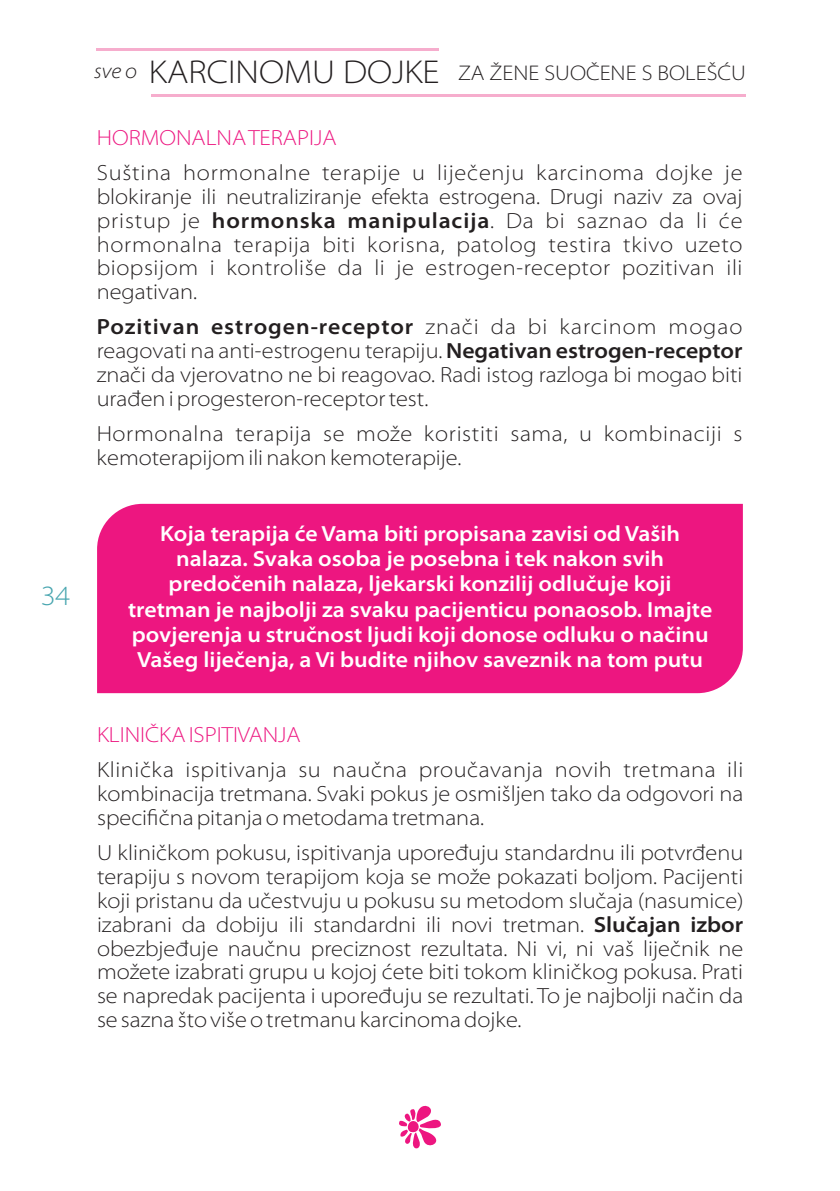
<style>
.page{position:relative;width:840px;height:1191px;background:#fff}
.page>*{position:absolute;margin:0;border:0;box-sizing:border-box;transform-origin:0 0}
.t1{font:300 semi-expanded 28px "Myriad Pro";color:#47a5af}
.t2{font:300 semi-expanded 22px/23.8px "Myriad Pro";color:#231f20;text-align:justify}
.t3{font:600 semi-expanded 22px/25.2px "Myriad Pro";color:#fff;text-align:center}
.t4{font:300 semi-expanded 22px/23.8px "Myriad Pro";letter-spacing:.03em;color:#231f20}
.t5{font:300 semi-expanded 22px "Myriad Pro";color:#ed1680}
.t6{font:300 semi-expanded 21.4px "Myriad Pro";color:#231f20}
.s1{font-style:italic}
.s2{font-size:33.2px}
.s3{font-weight:600}
</style>
<div class="page">
<div style="left:97px;top:504px;width:645px;height:189px;background:#ed1680"></div>
<hr style="left:96px;top:48px;width:343px;height:2px;background:#f6adcd">
<hr style="left:151px;top:94px;width:594px;height:2px;background:#f6adcd">
<svg style="left:399px;top:1105px;width:42px;height:44px"></svg>
<p class="t1" style="left:41px;top:584px;width:31px">34</p>
<p class="t6" style="left:94px;top:64px;width:653px"><span class="s1">sve o</span> <span class="s2">KARCINOMU DOJKE</span> ZA ŽENE SUOČENE S BOLEŠĆU</p>
<p class="t5" style="left:97px;top:128px;width:241px">HORMONALNA TERAPIJA</p>
<p class="t2" style="left:97px;top:162px;width:647px">Suština hormonalne terapije u liječenju karcinoma dojke je blokiranje ili neutraliziranje efekta estrogena. Drugi naziv za ovaj pristup je <span class="s3">hormonska manipulacija</span>. Da bi saznao da li će hormonalna terapija biti korisna, patolog testira tkivo uzeto biopsijom i kontroliše da li je estrogen-receptor pozitivan ili negativan.</p>
<p class="t2" style="left:97px;top:317px;width:647px"><span class="s3">Pozitivan estrogen-receptor</span> znači da bi karcinom mogao reagovati na anti-estrogenu terapiju. <span class="s3">Negativan estrogen-receptor </span>znači da vjerovatno ne bi reagovao. Radi istog razloga bi mogao biti urađen i progesteron-receptor test.</p>
<p class="t4" style="left:97px;top:424px;width:647px">Hormonalna terapija se može koristiti sama, u kombinaciji s kemoterapijom ili nakon kemoterapije.</p>
<p class="t3" style="left:128px;top:523px;width:585px">Koja terapija će Vama biti propisana zavisi od Vaših nalaza. Svaka osoba je posebna i tek nakon svih predočenih nalaza, ljekarski konzilij odlučuje koji tretman je najbolji za svaku pacijenticu ponaosob. Imajte povjerenja u stručnost ljudi koji donose odluku o načinu Vašeg liječenja, a Vi budite njihov saveznik na tom putu</p>
<p class="t5" style="left:97px;top:725px;width:205px">KLINIČKA ISPITIVANJA</p>
<p class="t2" style="left:97px;top:760px;width:647px">Klinička ispitivanja su naučna proučavanja novih tretmana ili kombinacija tretmana. Svaki pokus je osmišljen tako da odgovori na specifična pitanja o metodama tretmana.</p>
<p class="t2" style="left:97px;top:842px;width:647px">U kliničkom pokusu, ispitivanja upoređuju standardnu ili potvrđenu terapiju s novom terapijom koja se može pokazati boljom. Pacijenti koji pristanu da učestvuju u pokusu su metodom slučaja (nasumice) izabrani da dobiju ili standardni ili novi tretman. <span class="s3">Slučajan izbor </span>obezbjeđuje naučnu preciznost rezultata. Ni vi, ni vaš liječnik ne možete izabrati grupu u kojoj ćete biti tokom kliničkog pokusa. Prati se napredak pacijenta i upoređuju se rezultati. To je najbolji način da se sazna što više o tretmanu karcinoma dojke.</p>
</div>
